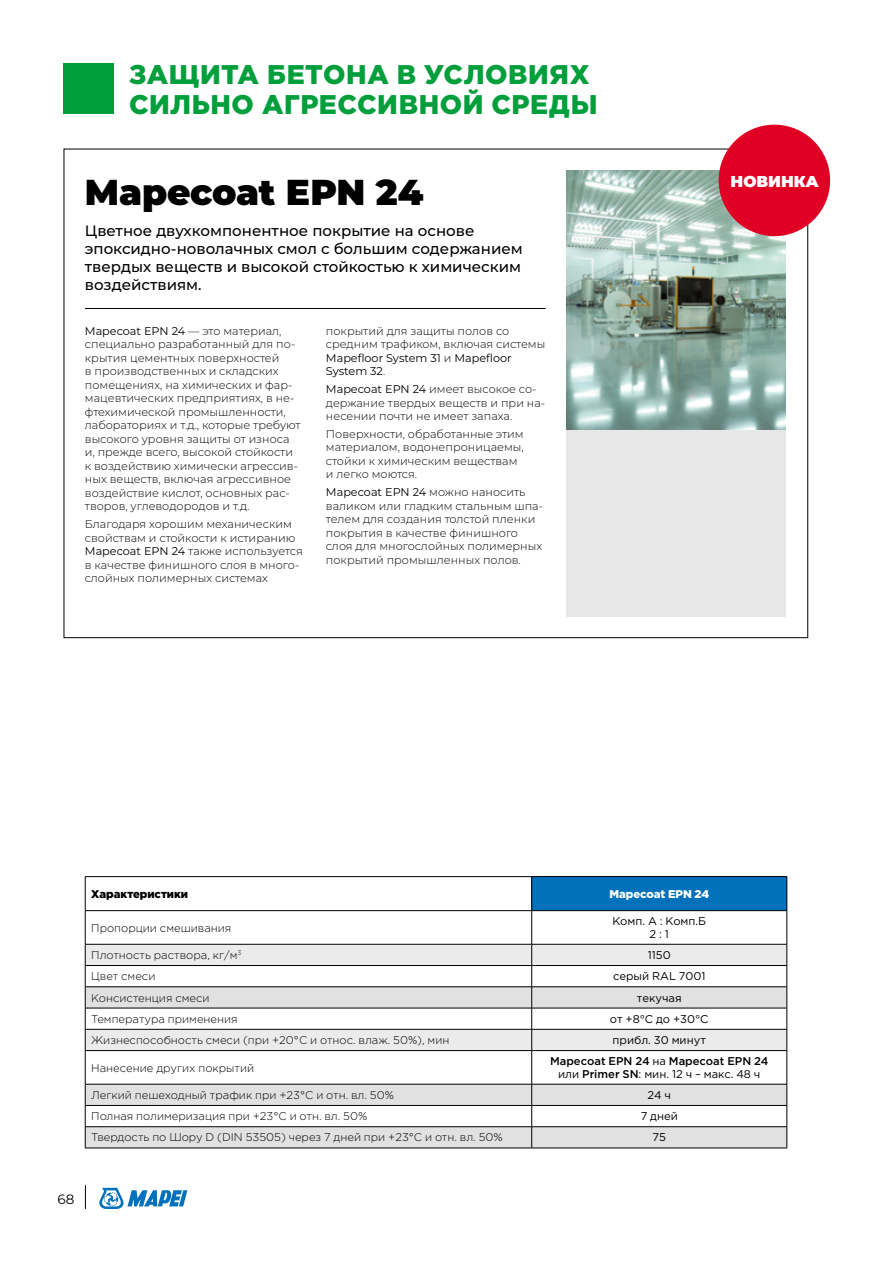
<style>
.page{position:relative;width:893px;height:1263px;background:#fff}
.page>*{position:absolute;margin:0;border:0;box-sizing:border-box;transform-origin:0 0}
.t1{font:900 36px "Montserrat";letter-spacing:-.005em;color:#000}
.t2{font:900 27px/30px "Gotham Pro";letter-spacing:.025em;color:#009f3c}
.t3{font:900 15.75px "Montserrat";color:#fff}
.t4{font:500 15px/18px "Montserrat";color:#000}
.t5{font:13.5px "Montserrat";color:#000}
.t6{font:300 11.25px/13.5px "Montserrat";color:#000}
.t7{font:300 11.25px "Gotham Pro";color:#000}
.t8{font:11.25px/13.5px "Gotham Pro";color:#000;text-align:center}
.t9{font:500 11.25px/13.5px "Gotham Pro";color:#000;text-align:center}
.t10{font:900 11.25px "Gotham Pro";color:#000}
.t11{font:900 11.25px "Gotham Pro";color:#fff}
.s1{font-weight:400}
</style>
<div class="page">
<svg style="left:99px;top:1188px;width:88px;height:21px"></svg>
<svg style="left:85px;top:1185px;width:1px;height:24px"></svg>
<div style="left:64px;top:64px;width:50px;height:50px;background:#009f3c"></div>
<div style="left:566px;top:170px;width:220px;height:447px;background:#e7e7e7"></div>
<img style="left:566px;top:170px;width:220px;height:259px">
<hr style="left:85px;top:308px;width:461px;height:1px;background:#000">
<div style="left:532px;top:877px;width:255px;height:34px;background:#0071ba"></div>
<svg style="left:86px;top:911px;width:701px;height:33px"></svg>
<svg style="left:86px;top:945px;width:701px;height:41px;fill:#f1f1f1"></svg>
<svg style="left:86px;top:987px;width:701px;height:97px"></svg>
<hr style="left:85px;top:876px;width:447px;height:1px;background:#000">
<hr style="left:85px;top:877px;width:1px;height:33px;background:#000">
<hr style="left:532px;top:876px;width:255px;height:1px;background:#000">
<hr style="left:531px;top:877px;width:1px;height:33px;background:#000">
<hr style="left:787px;top:877px;width:1px;height:33px;background:#000">
<hr style="left:85px;top:910px;width:447px;height:1px;background:#000">
<hr style="left:85px;top:911px;width:1px;height:33px;background:#000">
<hr style="left:532px;top:910px;width:255px;height:1px;background:#000">
<hr style="left:531px;top:911px;width:1px;height:33px;background:#000">
<hr style="left:787px;top:911px;width:1px;height:33px;background:#000">
<hr style="left:85px;top:944px;width:447px;height:1px;background:#000">
<hr style="left:532px;top:944px;width:255px;height:1px;background:#000">
<hr style="left:85px;top:965px;width:447px;height:1px;background:#000">
<hr style="left:532px;top:965px;width:255px;height:1px;background:#000">
<hr style="left:85px;top:986px;width:447px;height:1px;background:#000">
<hr style="left:532px;top:986px;width:255px;height:1px;background:#000">
<hr style="left:85px;top:1008px;width:447px;height:1px;background:#000">
<hr style="left:532px;top:1008px;width:255px;height:1px;background:#000">
<hr style="left:85px;top:1029px;width:447px;height:1px;background:#000">
<svg style="left:85px;top:944px;width:1px;height:106px"></svg>
<hr style="left:532px;top:1029px;width:255px;height:1px;background:#000">
<svg style="left:531px;top:944px;width:1px;height:106px"></svg>
<svg style="left:787px;top:944px;width:1px;height:106px"></svg>
<hr style="left:85px;top:1050px;width:447px;height:1px;background:#000">
<hr style="left:85px;top:1051px;width:1px;height:33px;background:#000">
<hr style="left:532px;top:1050px;width:255px;height:1px;background:#000">
<hr style="left:531px;top:1051px;width:1px;height:33px;background:#000">
<hr style="left:787px;top:1051px;width:1px;height:33px;background:#000">
<svg style="left:85px;top:1084px;width:703px;height:64px"></svg>
<hr style="left:85px;top:1148px;width:447px;height:1px;background:#000">
<hr style="left:532px;top:1148px;width:255px;height:1px;background:#000">
<div style="left:719px;top:125px;width:111px;height:111px;background:#df0023;border-radius:50%"></div>
<h2 class="t2" style="left:129px;top:58px;width:470px">Защита бетона в условиях сильно агрессивной среды</h2>
<h1 class="t1" style="left:85px;top:165px;width:340px">Mapecoat EPN 24</h1>
<h3 class="t4" style="left:85px;top:221px;width:439px">Цветное двухкомпонентное покрытие на основе эпоксидно-новолачных смол с большим содержанием твердых веществ и высокой стойкостью к химическим воздействиям.</h3>
<p class="t6" style="left:85px;top:324px;width:217px"><span class="s1">Mapecoat EPN 24</span> — это материал, специально разработанный для по&shy;крытия цементных поверхностей<br>в производственных и складских помещениях, на химических и фар&shy;мацевтических предприятиях, в не&shy;фтехимической промышленности, лабораториях и т.д., которые требуют высокого уровня защиты от износа и, прежде всего, высокой стойкости к воздействию химически агрессив&shy;ных веществ, включая агрессивное воздействие кислот, основных рас&shy;творов, углеводородов и т.д.</p>
<p class="t6" style="left:85px;top:517px;width:219px">Благодаря хорошим механическим свойствам и стойкости к истиранию <span class="s1">Mapecoat EPN 24</span> также используется в качестве финишного слоя в много&shy;слойных полимерных системах</p>
<p class="t6" style="left:326px;top:324px;width:221px">покрытий для защиты полов со средним трафиком, включая системы<br><span class="s1">Mapefloor System 31</span> и <span class="s1">Mapefloor<br>System 32</span>.</p>
<p class="t6" style="left:326px;top:382px;width:221px"><span class="s1">Mapecoat EPN 24</span> имеет высокое со&shy;держание твердых веществ и при на&shy;несении почти не имеет запаха.</p>
<p class="t6" style="left:326px;top:427px;width:199px">Поверхности, обработанные этим материалом, водонепроницаемы, стойки к химическим веществам и легко моются.</p>
<p class="t6" style="left:326px;top:485px;width:219px"><span class="s1">Mapecoat EPN 24</span> можно наносить валиком или гладким стальным шпа&shy;телем для создания толстой пленки покрытия в качестве финишного слоя для многослойных полимерных покрытий промышленных полов.</p>
<h3 class="t3" style="left:731px;top:170px;width:90px">НОВИНКА</h3>
<p class="t10" style="left:91px;top:887px;width:98px">Характеристики</p>
<p class="t11" style="left:609px;top:887px;width:101px">Mapecoat EPN 24</p>
<p class="t7" style="left:91px;top:921px;width:142px">Пропорции смешивания</p>
<p class="t8" style="left:612px;top:914px;width:95px">Комп. A : Комп.Б<br>2 : 1</p>
<p class="t7" style="left:91px;top:949px;width:152px">Плотность раствора, кг/м<sup>3</sup></p>
<p class="t8" style="left:648px;top:948px;width:24px">1150</p>
<p class="t7" style="left:91px;top:970px;width:66px">Цвет смеси</p>
<p class="t8" style="left:613px;top:969px;width:94px">серый RAL 7001</p>
<p class="t7" style="left:91px;top:991px;width:120px">Консистенция смеси</p>
<p class="t8" style="left:637px;top:991px;width:46px">текучая</p>
<p class="t7" style="left:91px;top:1013px;width:148px">Температура применения</p>
<p class="t8" style="left:610px;top:1012px;width:100px">от +8°С до +30°С</p>
<p class="t7" style="left:91px;top:1034px;width:360px">Жизнеспособность смеси (при +20°С и относ. влаж. 50%), мин</p>
<p class="t8" style="left:613px;top:1033px;width:95px">прибл. 30 минут</p>
<p class="t7" style="left:91px;top:1061px;width:165px">Нанесение других покрытий</p>
<p class="t9" style="left:550px;top:1054px;width:220px">Mapecoat EPN 24 <span class="s1">на</span> Mapecoat EPN 24 <span class="s1">или</span> Primer SN<span class="s1">: мин. 12 ч – макс. 48 ч</span></p>
<p class="t7" style="left:91px;top:1089px;width:304px">Легкий пешеходный трафик при +23°C и отн. вл. 50%</p>
<p class="t8" style="left:648px;top:1088px;width:25px">24 ч</p>
<p class="t7" style="left:91px;top:1110px;width:278px">Полная полимеризация при +23°C и отн. вл. 50%</p>
<p class="t8" style="left:641px;top:1109px;width:39px">7 дней</p>
<p class="t7" style="left:91px;top:1131px;width:413px">Твердость по Шору D (DIN 53505) через 7 дней при +23°С и отн. вл. 50%</p>
<p class="t8" style="left:653px;top:1131px;width:15px">75</p>
<p class="t5" style="left:58px;top:1189px;width:18px">68</p>
</div>
